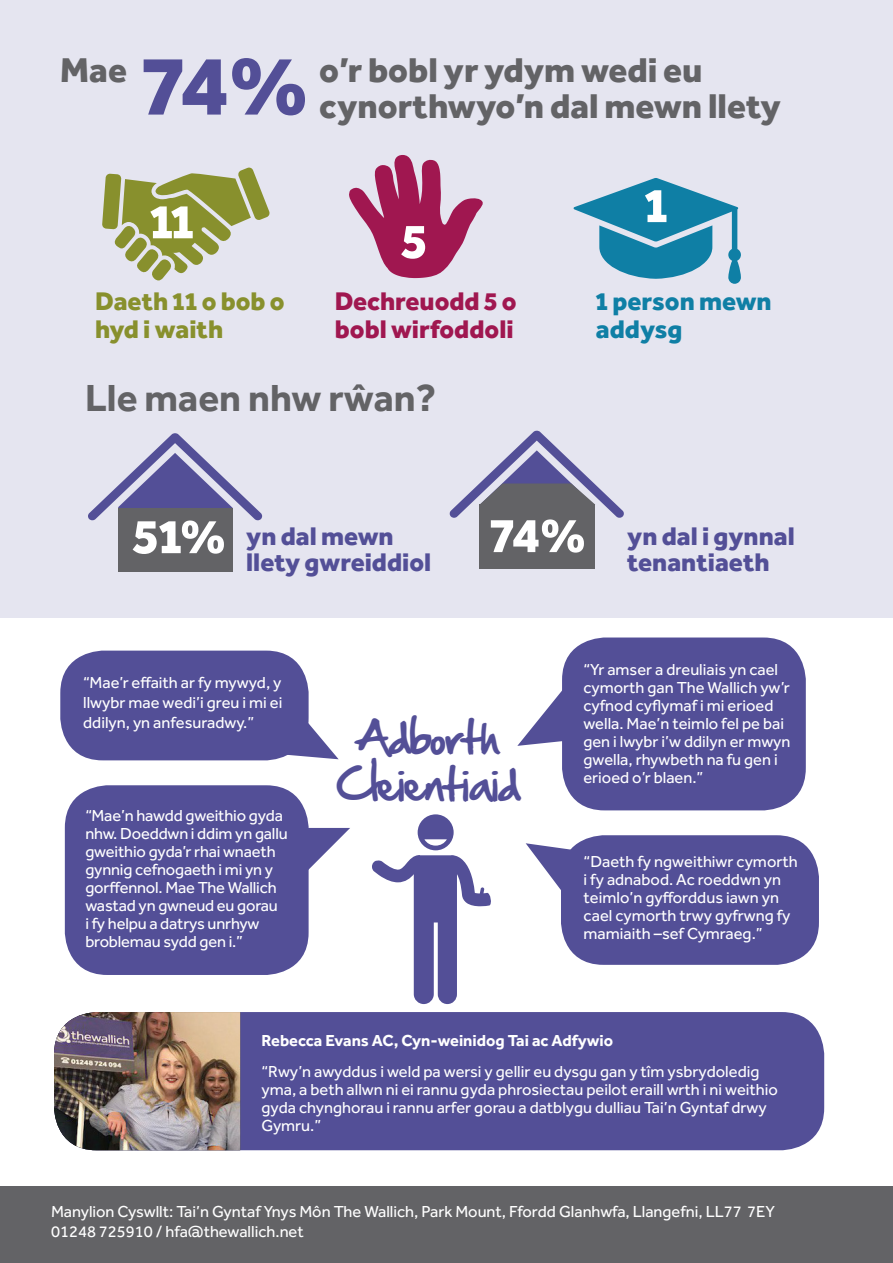
<style>
.page{position:relative;width:893px;height:1263px;background:#fff}
.page>*{position:absolute;margin:0;border:0;box-sizing:border-box;transform-origin:0 0}
.t1{font:800 50.55px "Effra";color:#fff}
.t2{font:39px/46.8px "Hand Of Sean";color:#534f97;text-align:center}
.t3{font:700 39px "Effra";color:#636366}
.t4{font:800 35.55px/36px "Effra";color:#636366}
.t5{font:800 26.4px/25.5px "Effra";color:#534f97}
.t6{font:800 26.4px/28.3px "Effra";color:#a01750}
.t7{font:800 26.4px/28.3px "Effra";color:#88902d}
.t8{font:800 26.4px/28.3px "Effra";color:#0f7fa5}
.t9{font:16.5px/18px "Effra";color:#fff}
.s1{font-weight:700}
</style>
<div class="page">
<div style="left:65px;top:785px;width:244px;height:190px;background:#534f97;border-radius:43px"></div>
<div style="left:562px;top:637px;width:244px;height:173px;background:#534f97;border-radius:43px"></div>
<div style="left:561px;top:835px;width:258px;height:130px;background:#534f97;border-radius:43px"></div>
<div style="left:60px;top:651px;width:249px;height:109px;background:#534f97;border-radius:43px"></div>
<div style="left:0;top:1186px;width:893px;height:77px;background:#636366"></div>
<div style="left:54px;top:1012px;width:770px;height:138px;background:#534f97;border-radius:43px"></div>
<img style="left:54px;top:1012px;width:186px;height:138px">
<svg style="left:277px;top:710px;width:62px;height:49px"></svg>
<svg style="left:526px;top:843px;width:52px;height:47px"></svg>
<svg style="left:517px;top:690px;width:45px;height:56px"></svg>
<svg style="left:308px;top:828px;width:42px;height:52px"></svg>
<svg style="left:372px;top:814px;width:119px;height:190px"></svg>
<div style="left:0;top:0;width:893px;height:617px;background:#e5e5f0"></div>
<svg style="left:144px;top:58px;width:161px;height:57px"></svg>
<svg style="left:574px;top:178px;width:167px;height:106px"></svg>
<svg style="left:349px;top:155px;width:134px;height:123px"></svg>
<svg style="left:102px;top:168px;width:168px;height:112px"></svg>
<div style="left:146px;top:198px;width:55px;height:55px;background:#88902d;border-radius:50%"></div>
<svg style="left:88px;top:433px;width:175px;height:88px"></svg>
<div style="left:118px;top:508px;width:115px;height:63px;background:#636366"></div>
<svg style="left:449px;top:431px;width:175px;height:138px"></svg>
<p class="t4" style="left:60px;top:51px;width:68px">Mae</p>
<p class="t1" style="left:150px;top:190px;width:46px">11</p>
<p class="t7" style="left:95px;top:286px;width:191px">Daeth 11 o bob o hyd i waith</p>
<p class="t4" style="left:319px;top:51px;width:463px">o’r bobl yr ydym wedi eu cynorthwyo’n dal mewn llety</p>
<p class="t1" style="left:401px;top:210px;width:27px">5</p>
<p class="t6" style="left:335px;top:286px;width:183px">Dechreuodd 5 o bobl wirfoddoli</p>
<p class="t1" style="left:644px;top:174px;width:25px">1</p>
<p class="t8" style="left:596px;top:286px;width:177px">1 person mewn addysg</p>
<p class="t3" style="left:85px;top:374px;width:353px">Lle maen nhw rŵan?</p>
<p class="t1" style="left:490px;top:504px;width:98px">74%</p>
<p class="t1" style="left:133px;top:505px;width:95px">51%</p>
<p class="t5" style="left:246px;top:523px;width:187px">yn dal mewn llety gwreiddiol</p>
<p class="t5" style="left:627px;top:523px;width:169px">yn dal i gynnal tenantiaeth</p>
<p class="t9" style="left:83px;top:672px;width:201px;line-height:19.8px;text-align:justify">“Mae’r effaith ar fy mywyd, y llwybr mae wedi’i greu i mi ei ddilyn, yn anfesuradwy.”</p>
<p class="t9" style="left:85px;top:807px;width:204px">“Mae’n hawdd gweithio gyda nhw. Doeddwn i ddim yn gallu gweithio gyda’r rhai wnaeth gynnig cefnogaeth i mi yn y gorffennol. Mae The Wallich wastad yn gwneud eu gorau<br>i fy helpu a datrys unrhyw broblemau sydd gen i.”</p>
<p class="t2" style="left:337px;top:714px;width:184px">Adborth<br>Cleientiaid</p>
<p class="t9" style="left:583px;top:660px;width:209px">“Yr amser a dreuliais yn cael cymorth gan The Wallich yw’r cyfnod cyflymaf i mi erioed wella. Mae’n teimlo fel pe bai gen i lwybr i’w ddilyn er mwyn gwella, rhywbeth na fu gen i erioed o’r blaen.”</p>
<p class="t9" style="left:584px;top:852px;width:216px">“Daeth fy ngweithiwr cymorth i fy adnabod. Ac roeddwn yn teimlo’n gyfforddus iawn yn cael cymorth trwy gyfrwng fy mamiaith –sef Cymraeg.”</p>
<p class="t9" style="left:261px;top:1026px;width:499px;line-height:30.3px"><span class="s1">Rebecca Evans AC, Cyn-weinidog Tai ac Adfywio<br></span>“Rwy’n awyddus i weld pa wersi y gellir eu dysgu gan y tîm ysbrydoledig</p>
<p class="t9" style="left:261px;top:1080px;width:518px">yma, a beth allwn ni ei rannu gyda phrosiectau peilot eraill wrth i ni weithio gyda chynghorau i rannu arfer gorau a datblygu dulliau Tai’n Gyntaf drwy<br>Gymru.”</p>
<p class="t9" style="left:51px;top:1202px;width:725px">Manylion Cyswllt: Tai’n Gyntaf Ynys Môn The Wallich, Park Mount, Ffordd Glanhwfa, Llangefni, LL77 7EY</p>
<p class="t9" style="left:51px;top:1222px;width:254px">01248 725910 / hfa@thewallich.net</p>
</div>
